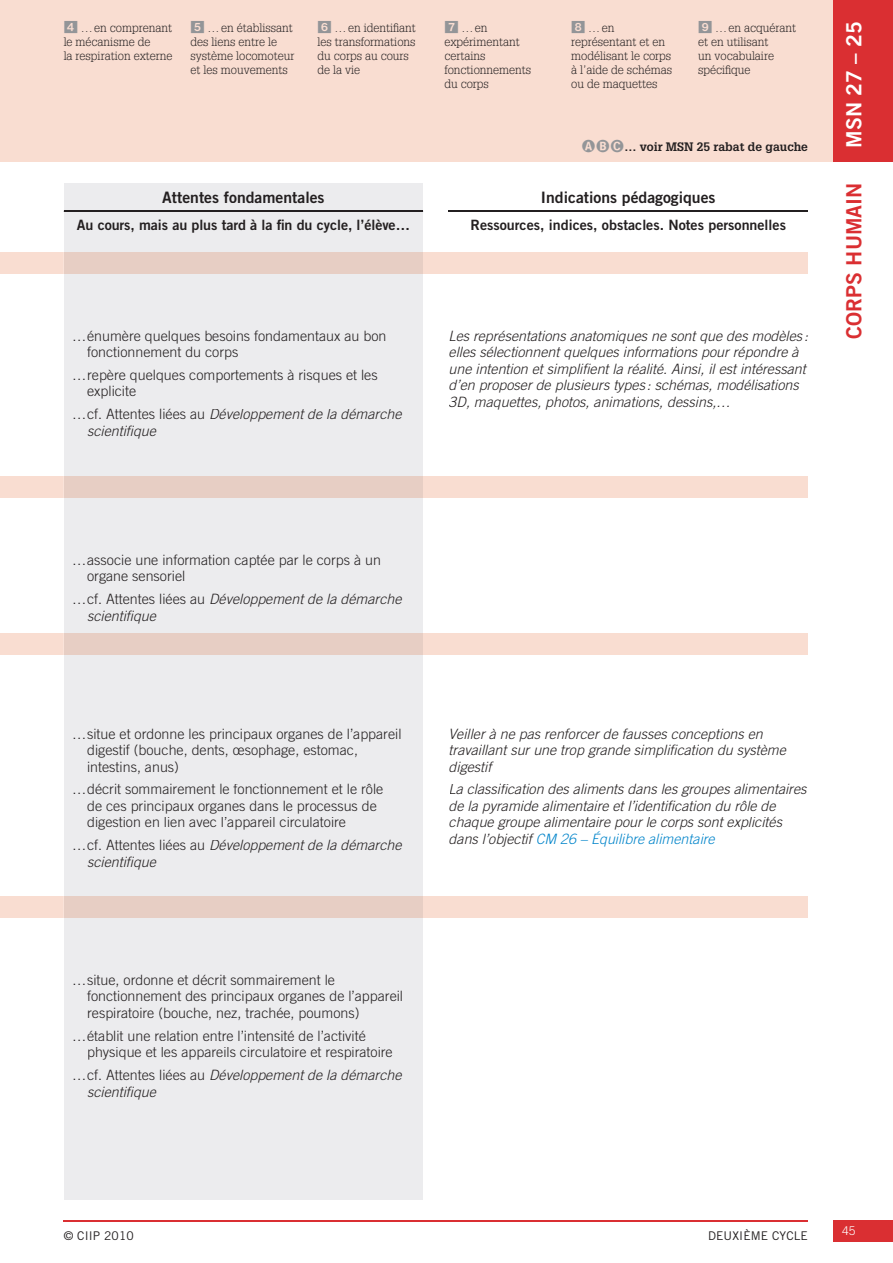
<style>
.page{position:relative;width:893px;height:1263px;background:#fff}
.page>*{position:absolute;margin:0;border:0;box-sizing:border-box;transform-origin:0 0}
.t1{font:21px "Trade Gothic LT Std Bd 2";color:#da2f32}
.t2{font:21px "Trade Gothic LT Std Bd 2";color:#fff}
.t3{font:15.75px "Trade Gothic LT Std Bd 2";color:#231f20}
.t4{font:italic 300 14.25px/16.5px "Trade Gothic LT Std";color:#231f20}
.t5{font:300 14.25px/16.5px "Trade Gothic LT Std";color:#231f20}
.t6{font:14.25px "Trade Gothic LT Std Bd 2";color:#231f20}
.t7{font:300 12px/13.8px "Glypha LT Std";color:#231f20}
.t8{font:700 12px "Glypha LT Std";color:#231f20}
.t9{font:12px "Trade Gothic LT Std";letter-spacing:.01em;color:#231f20}
.t10{font:300 12px "Trade Gothic LT Std";color:#fff}
.s1{font-family:"PER pastilles";font-weight:400;font-size:14.25px;color:#939598}
.s2{font-style:normal}
.s3{color:#0084ca}
</style>
<div class="page">
<hr style="left:64px;top:1220px;width:744px;height:1px;background:#da2f32">
<div style="left:833px;top:1220px;width:60px;height:22px;background:#da2f32"></div>
<div style="left:0;top:0;width:833px;height:162px;background:#f9ddd1"></div>
<div style="left:833px;top:0;width:60px;height:162px;background:#da2f32"></div>
<div style="left:64px;top:183px;width:359px;height:1016px;background:#ececee"></div>
<svg style="left:0;top:896px;width:64px;height:22px"></svg>
<svg style="left:0;top:633px;width:808px;height:22px;background:#f0d6cb"></svg>
<svg style="left:0;top:252px;width:808px;height:246px"></svg>
<div style="left:64px;top:251px;width:359px;height:23px;background:#e7cec4"></div>
<hr style="left:0;top:321px;width:64px;height:1px;background:#fff">
<hr style="left:0;top:444px;width:64px;height:1px;background:#fff">
<div style="left:0;top:468px;width:64px;height:7px;background:#fff"></div>
<svg style="left:0;top:251px;width:65px;height:31px"></svg>
<div style="left:64px;top:274px;width:359px;height:8px;background:#ececee"></div>
<div style="left:423px;top:274px;width:26px;height:8px;background:#fff"></div>
<div style="left:449px;top:274px;width:359px;height:8px;background:#fff"></div>
<div style="left:64px;top:468px;width:359px;height:7px;background:#ececee"></div>
<div style="left:423px;top:468px;width:26px;height:7px;background:#fff"></div>
<div style="left:449px;top:468px;width:359px;height:7px;background:#fff"></div>
<svg style="left:64px;top:896px;width:744px;height:22px;background:#f0d5ca"></svg>
<hr style="left:64px;top:211px;width:359px;height:1px;background:#231f20">
<hr style="left:449px;top:211px;width:359px;height:1px;background:#231f20">
<div style="left:72px;top:330px;width:314px;height:13px;background:#ececee"></div>
<div style="left:87px;top:347px;width:151px;height:13px;background:#ececee"></div>
<div style="left:74px;top:370px;width:304px;height:12px;background:#ececee"></div>
<div style="left:88px;top:386px;width:48px;height:13px;background:#ececee"></div>
<div style="left:74px;top:409px;width:131px;height:10px;background:#ececee"></div>
<div style="left:210px;top:409px;width:192px;height:13px;background:#ececee"></div>
<div style="left:88px;top:425px;width:68px;height:13px;background:#ececee"></div>
<p class="t7" style="left:64px;top:22px;width:110px"><span class="s1">4</span> … en comprenant le mécanisme de<br>la respiration externe</p>
<p class="t7" style="left:317px;top:22px;width:100px"><span class="s1">6</span> … en identifiant les transformations du corps au cours de la vie</p>
<p class="t7" style="left:571px;top:22px;width:103px"><span class="s1">8</span> … en représentant et en modélisant le corps à l’aide de schémas ou de maquettes</p>
<p class="t7" style="left:191px;top:22px;width:105px"><span class="s1">5</span> … en établissant des liens entre le système locomoteur et les mouvements</p>
<p class="t7" style="left:444px;top:22px;width:88px"><span class="s1">7</span> … en expérimentant certains fonctionnements du corps</p>
<p class="t7" style="left:698px;top:22px;width:100px"><span class="s1">9</span> … en acquérant et en utilisant<br>un vocabulaire spécifique</p>
<p class="t8" style="left:581px;top:143px;width:228px"><span class="s1">ABC</span>… voir MSN 25 rabat de gauche</p>
<p class="t3" style="left:162px;top:191px;width:164px">Attentes fondamentales</p>
<p class="t3" style="left:541px;top:191px;width:176px">Indications pédagogiques</p>
<p class="t6" style="left:77px;top:220px;width:335px">Au cours, mais au plus tard à la fin du cycle, l’élève…</p>
<p class="t6" style="left:470px;top:220px;width:317px">Ressources, indices, obstacles. Notes personnelles</p>
<p class="t5" style="left:87px;top:328px;width:301px;text-indent:-15px">… énumère quelques besoins fondamentaux au bon fonctionnement du corps</p>
<p class="t5" style="left:87px;top:368px;width:292px;text-indent:-15px">… repère quelques comportements à risques et les explicite</p>
<p class="t4" style="left:87px;top:407px;width:316px;text-indent:-15px"><span class="s2">… cf. Attentes liées au</span> Développement de la démarche scientifique</p>
<p class="t4" style="left:449px;top:328px;width:361px">Les représentations anatomiques ne sont que des modèles : elles sélectionnent quelques informations pour répondre à une intention et simplifient la réalité. Ainsi, il est intéressant d’en proposer de plusieurs types : schémas, modélisations 3D, maquettes, photos, animations, dessins,…</p>
<h1 class="t2" style="left:846px;top:148px;width:128px;rotate:-90deg">MSN 27 – 25</h1>
<h1 class="t1" style="left:846px;top:339px;width:157px;rotate:-90deg">CORPS HUMAIN</h1>
<p class="t5" style="left:87px;top:552px;width:295px;text-indent:-15px">… associe une information captée par le corps à un organe sensoriel</p>
<p class="t4" style="left:87px;top:592px;width:316px;text-indent:-15px"><span class="s2">… cf. Attentes liées au</span> Développement de la démarche scientifique</p>
<p class="t5" style="left:87px;top:726px;width:316px;text-indent:-15px">… situe et ordonne les principaux organes de l’appareil digestif (bouche, dents, œsophage, estomac, intestins, anus)</p>
<p class="t5" style="left:87px;top:782px;width:298px;text-indent:-15px">… décrit sommairement le fonctionnement et le rôle de ces principaux organes dans le processus de digestion en lien avec l’appareil circulatoire</p>
<p class="t4" style="left:87px;top:838px;width:316px;text-indent:-15px"><span class="s2">… cf. Attentes liées au</span> Développement de la démarche scientifique</p>
<p class="t5" style="left:87px;top:973px;width:317px;text-indent:-15px">… situe, ordonne et décrit sommairement le fonctionnement des principaux organes de l’appareil respiratoire (bouche, nez, trachée, poumons)</p>
<p class="t5" style="left:87px;top:1029px;width:307px;text-indent:-15px">… établit une relation entre l’intensité de l’activité physique et les appareils circulatoire et respiratoire</p>
<p class="t4" style="left:87px;top:1068px;width:316px;text-indent:-15px"><span class="s2">… cf. Attentes liées au</span> Développement de la démarche scientifique</p>
<p class="t4" style="left:449px;top:726px;width:339px">Veiller à ne pas renforcer de fausses conceptions en travaillant sur une trop grande simplification du système digestif</p>
<p class="t4" style="left:449px;top:782px;width:359px">La classification des aliments dans les groupes alimentaires de la pyramide alimentaire et l’identification du rôle de chaque groupe alimentaire pour le corps sont explicités dans l’objectif <span class="s3">CM 26 – Équilibre alimentaire</span></p>
<p class="t9" style="left:64px;top:1231px;width:72px">© CIIP 2010</p>
<p class="t9" style="left:708px;top:1231px;width:101px">DEUXIÈME CYCLE</p>
<p class="t10" style="left:842px;top:1227px;width:15px">45</p>
</div>
